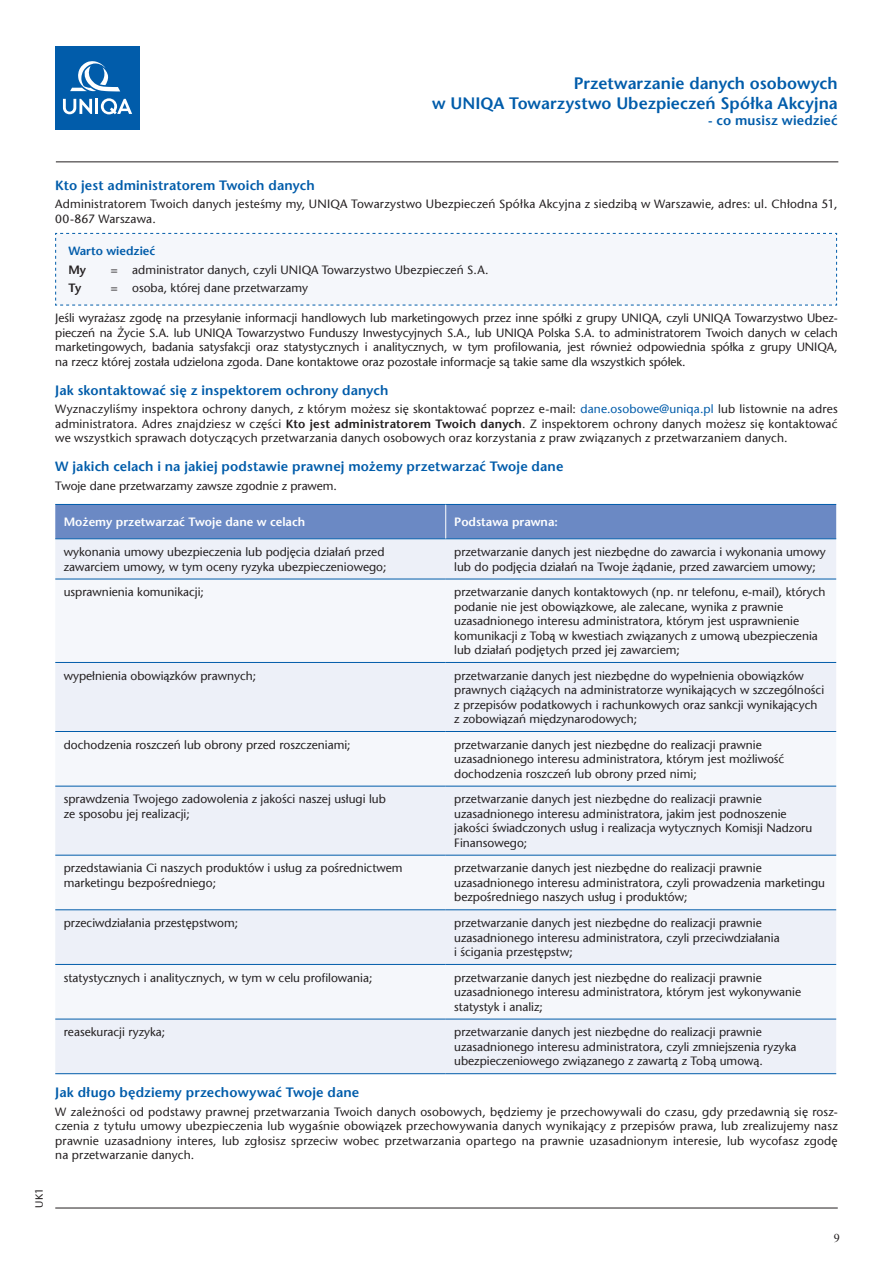
<style>
.page{position:relative;width:893px;height:1263px;background:#fff}
.page>*{position:absolute;margin:0;border:0;box-sizing:border-box;transform-origin:0 0}
.t1{font:600 16.5px/19.8px "Stone Sans Pl";letter-spacing:.005em;color:#015caa;text-align:right}
.t2{font:600 13.5px "Stone Sans Pl";letter-spacing:.01em;color:#015caa}
.t3{font:12px/14.4px "Stone Sans Pl";color:#231f20}
.t4{font:600 12px "Stone Sans Pl";color:#fff}
.t5{font:600 12px "Stone Sans Pl";color:#015caa}
.t6{font:600 12px "Stone Sans Pl";color:#231f20}
.t7{font:12px "Times New Roman";color:#231f20}
.t8{font:10.5px "Stone Sans Pl";color:#231f20}
.s1{color:#015caa}
.s2{font-weight:600}
</style>
<div class="page">
<div style="left:55px;top:233px;width:782px;height:73px;background:#f5f7fb"></div>
<div style="left:55px;top:505px;width:781px;height:33px;background:#6b89c4"></div>
<div style="left:55px;top:539px;width:781px;height:534px;background:#edf0f8"></div>
<div style="left:55px;top:580px;width:781px;height:439px;background:#f5f7fb"></div>
<hr style="left:55px;top:504px;width:391px;height:1px;background:#015caa">
<hr style="left:446px;top:504px;width:390px;height:1px;background:#015caa">
<hr style="left:55px;top:538px;width:391px;height:1px;background:#015caa">
<hr style="left:446px;top:538px;width:390px;height:1px;background:#015caa">
<hr style="left:55px;top:579px;width:391px;height:1px;background:#015caa">
<hr style="left:446px;top:579px;width:390px;height:1px;background:#015caa">
<hr style="left:55px;top:662px;width:391px;height:1px;background:#015caa">
<hr style="left:446px;top:662px;width:390px;height:1px;background:#015caa">
<hr style="left:55px;top:731px;width:391px;height:1px;background:#015caa">
<hr style="left:446px;top:731px;width:390px;height:1px;background:#015caa">
<hr style="left:55px;top:786px;width:391px;height:1px;background:#015caa">
<hr style="left:446px;top:786px;width:390px;height:1px;background:#015caa">
<hr style="left:55px;top:855px;width:391px;height:1px;background:#015caa">
<hr style="left:446px;top:855px;width:390px;height:1px;background:#015caa">
<hr style="left:55px;top:909px;width:391px;height:1px;background:#015caa">
<hr style="left:446px;top:909px;width:390px;height:1px;background:#015caa">
<hr style="left:55px;top:964px;width:391px;height:1px;background:#015caa">
<hr style="left:446px;top:964px;width:390px;height:1px;background:#015caa">
<hr style="left:55px;top:1019px;width:391px;height:1px;background:#015caa">
<hr style="left:446px;top:1019px;width:390px;height:1px;background:#015caa">
<hr style="left:55px;top:1073px;width:391px;height:1px;background:#015caa">
<hr style="left:446px;top:1073px;width:390px;height:1px;background:#015caa">
<hr style="left:445px;top:505px;width:1px;height:33px;background:#fff">
<hr style="left:56px;top:162px;width:782px;height:1px;background:#231f20">
<div style="left:55px;top:46px;width:85px;height:83px;background:#015caa"></div>
<svg style="left:63px;top:99px;width:29px;height:15px"></svg>
<hr style="left:95px;top:99px;width:3px;height:15px;background:#fff">
<svg style="left:101px;top:98px;width:31px;height:16px"></svg>
<svg style="left:70px;top:61px;width:50px;height:30px"></svg>
<hr style="left:55px;top:1208px;width:783px;height:1px;background:#231f20">
<h1 class="t1" style="left:432px;top:73px;width:407px">Przetwarzanie danych osobowych<br>w UNIQA Towarzystwo Ubezpieczeń Spółka Akcyjna</h1>
<p class="t2" style="left:708px;top:112px;width:131px">- co musisz wiedzieć</p>
<p class="t8" style="left:33px;top:1208px;width:21px;rotate:-90deg">UK1</p>
<p class="t2" style="left:55px;top:177px;width:261px">Kto jest administratorem Twoich danych</p>
<p class="t3" style="left:55px;top:197px;width:784px">Administratorem Twoich danych jesteśmy my, UNIQA Towarzystwo Ubezpieczeń Spółka Akcyjna z siedzibą w Warszawie, adres: ul. Chłodna 51,<br>00-867 Warszawa.</p>
<p class="t5" style="left:68px;top:244px;width:88px">Warto wiedzieć</p>
<p class="t6" style="left:68px;top:262px;width:19px">My</p>
<p class="t3" style="left:111px;top:262px;width:379px">= administrator danych, czyli UNIQA Towarzystwo Ubezpieczeń S.A.</p>
<p class="t6" style="left:68px;top:281px;width:14px">Ty</p>
<p class="t3" style="left:111px;top:281px;width:199px">= osoba, której dane przetwarzamy</p>
<p class="t3" style="left:55px;top:311px;width:784px;text-align:justify">Jeśli wyrażasz zgodę na przesyłanie informacji handlowych lub marketingowych przez inne spółki z grupy UNIQA, czyli UNIQA Towarzystwo Ubez&shy;pieczeń na Życie S.A. lub UNIQA Towarzystwo Funduszy Inwestycyjnych S.A., lub UNIQA Polska S.A. to administratorem Twoich danych w celach marketingowych, badania satysfakcji oraz statystycznych i analitycznych, w tym profilowania, jest również odpowiednia spółka z grupy UNIQA, na rzecz której została udzielona zgoda. Dane kontaktowe oraz pozostałe informacje są takie same dla wszystkich spółek.</p>
<p class="t2" style="left:55px;top:382px;width:335px">Jak skontaktować się z inspektorem ochrony danych</p>
<p class="t3" style="left:55px;top:402px;width:784px;text-align:justify">Wyznaczyliśmy inspektora ochrony danych, z którym możesz się skontaktować poprzez e-mail: <span class="s1">dane.osobowe@uniqa.pl</span> lub listownie na adres administratora. Adres znajdziesz w części <span class="s2">Kto jest administratorem Twoich danych</span>. Z inspektorem ochrony danych możesz się kontaktować we wszystkich sprawach dotyczących przetwarzania danych osobowych oraz korzystania z praw związanych z przetwarzaniem danych.</p>
<p class="t2" style="left:55px;top:458px;width:510px">W jakich celach i na jakiej podstawie prawnej możemy przetwarzać Twoje dane</p>
<p class="t3" style="left:55px;top:478px;width:283px">Twoje dane przetwarzamy zawsze zgodnie z prawem.</p>
<p class="t4" style="left:64px;top:515px;width:243px">Możemy przetwarzać Twoje dane w celach</p>
<p class="t4" style="left:454px;top:515px;width:105px">Podstawa prawna:</p>
<p class="t3" style="left:64px;top:545px;width:324px">wykonania umowy ubezpieczenia lub podjęcia działań przed zawarciem umowy, w tym oceny ryzyka ubezpieczeniowego;</p>
<p class="t3" style="left:454px;top:545px;width:373px">przetwarzanie danych jest niezbędne do zawarcia i wykonania umowy lub do podjęcia działań na Twoje żądanie, przed zawarciem umowy;</p>
<p class="t3" style="left:64px;top:585px;width:142px">usprawnienia komunikacji;</p>
<p class="t3" style="left:454px;top:585px;width:373px">przetwarzanie danych kontaktowych (np. nr telefonu, e-mail), których podanie nie jest obowiązkowe, ale zalecane, wynika z prawnie uzasadnionego interesu administratora, którym jest usprawnienie komunikacji z Tobą w kwestiach związanych z umową ubezpieczenia lub działań podjętych przed jej zawarciem;</p>
<p class="t3" style="left:64px;top:668px;width:194px">wypełnienia obowiązków prawnych;</p>
<p class="t3" style="left:454px;top:668px;width:371px">przetwarzanie danych jest niezbędne do wypełnienia obowiązków prawnych ciążących na administratorze wynikających w szczególności z przepisów podatkowych i rachunkowych oraz sankcji wynikających z zobowiązań międzynarodowych;</p>
<p class="t3" style="left:64px;top:737px;width:288px">dochodzenia roszczeń lub obrony przed roszczeniami;</p>
<p class="t3" style="left:454px;top:737px;width:332px">przetwarzanie danych jest niezbędne do realizacji prawnie uzasadnionego interesu administratora, którym jest możliwość dochodzenia roszczeń lub obrony przed nimi;</p>
<p class="t3" style="left:64px;top:792px;width:324px">sprawdzenia Twojego zadowolenia z jakości naszej usługi lub ze sposobu jej realizacji;</p>
<p class="t3" style="left:454px;top:792px;width:359px">przetwarzanie danych jest niezbędne do realizacji prawnie uzasadnionego interesu administratora, jakim jest podnoszenie jakości świadczonych usług i realizacja wytycznych Komisji Nadzoru Finansowego;</p>
<p class="t3" style="left:64px;top:861px;width:340px">przedstawiania Ci naszych produktów i usług za pośrednictwem marketingu bezpośredniego;</p>
<p class="t3" style="left:454px;top:861px;width:372px">przetwarzanie danych jest niezbędne do realizacji prawnie uzasadnionego interesu administratora, czyli prowadzenia marketingu bezpośredniego naszych usług i produktów;</p>
<p class="t3" style="left:64px;top:916px;width:176px">przeciwdziałania przestępstwom;</p>
<p class="t3" style="left:454px;top:916px;width:327px">przetwarzanie danych jest niezbędne do realizacji prawnie uzasadnionego interesu administratora, czyli przeciwdziałania i ścigania przestępstw;</p>
<p class="t3" style="left:64px;top:970px;width:310px">statystycznych i analitycznych, w tym w celu profilowania;</p>
<p class="t3" style="left:454px;top:970px;width:348px">przetwarzanie danych jest niezbędne do realizacji prawnie uzasadnionego interesu administratora, którym jest wykonywanie statystyk i analiz;</p>
<p class="t3" style="left:64px;top:1025px;width:103px">reasekuracji ryzyka;</p>
<p class="t3" style="left:454px;top:1025px;width:344px">przetwarzanie danych jest niezbędne do realizacji prawnie uzasadnionego interesu administratora, czyli zmniejszenia ryzyka ubezpieczeniowego związanego z zawartą z Tobą umową.</p>
<p class="t2" style="left:55px;top:1084px;width:306px">Jak długo będziemy przechowywać Twoje dane</p>
<p class="t3" style="left:55px;top:1104px;width:784px;text-align:justify">W zależności od podstawy prawnej przetwarzania Twoich danych osobowych, będziemy je przechowywali do czasu, gdy przedawnią się rosz&shy;czenia z tytułu umowy ubezpieczenia lub wygaśnie obowiązek przechowywania danych wynikający z przepisów prawa, lub zrealizujemy nasz prawnie uzasadniony interes, lub zgłosisz sprzeciw wobec przetwarzania opartego na prawnie uzasadnionym interesie, lub wycofasz zgodę na przetwarzanie danych.</p>
<p class="t7" style="left:834px;top:1229px;width:7px">9</p>
</div>
